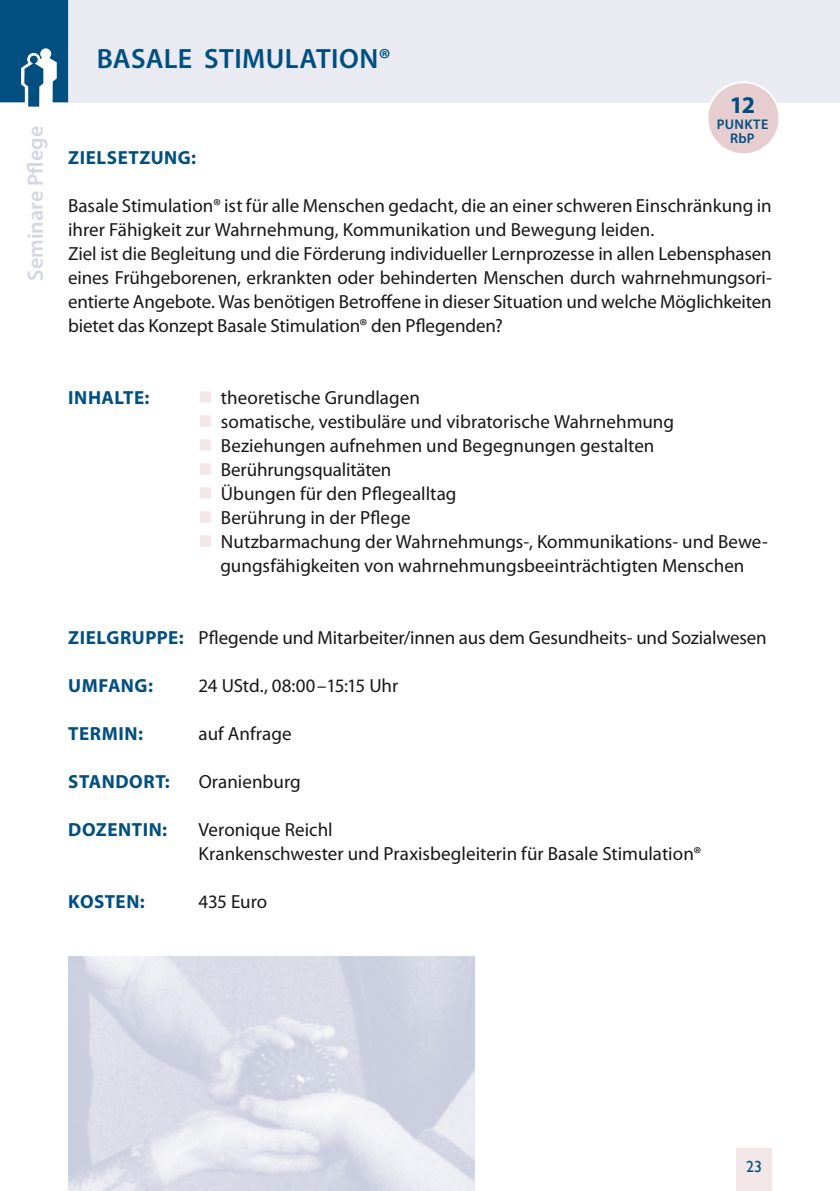
<style>
.page{position:relative;width:840px;height:1191px;background:#fff}
.page>*{position:absolute;margin:0;border:0;box-sizing:border-box;transform-origin:0 0}
.t1{font:600 28px "Myriad Pro";letter-spacing:.015em;color:#004f80}
.t2{font:700 24px "Myriad Pro";color:#004f80}
.t3{font:600 22px "Myriad Pro";color:#d3d6e4}
.t4{font:19px/24px "Myriad Pro";color:#181716}
.t5{font:700 19px "Myriad Pro";letter-spacing:.03em;color:#004f80}
.t6{font:16px "Gill Sans";color:#004f80}
.t7{font:600 14px/14px "Myriad Pro";letter-spacing:.025em;color:#004f80;text-align:center}
.s1{font-weight:700;color:#004f80}
</style>
<div class="page">
<div style="left:68px;top:0;width:771px;height:102px;background:#e9eaf2"></div>
<svg style="left:0;top:0;width:68px;height:107px;background:#286b94"></svg>
<svg style="left:706px;top:81px;width:74px;height:73px"></svg>
<div style="left:736px;top:1148px;width:35px;height:43px;background:#f2e6e7"></div>
<p class="t3" style="left:25px;top:280px;width:156px;rotate:-90deg">SEMINARE PFLEGE</p>
<h1 class="t1" style="left:97px;top:45px;width:295px">BASALE STIMULATION®</h1>
<p class="t2" style="left:729px;top:92px;width:27px">12</p>
<p class="t7" style="left:716px;top:117px;width:53px">PUNKTE<br>RBP</p>
<p class="t5" style="left:68px;top:148px;width:129px">ZIELSETZUNG:</p>
<p class="t4" style="left:68px;top:195px;width:705px">Basale Stimulation® ist für alle Menschen gedacht, die an einer schweren Einschränkung in ihrer Fähigkeit zur Wahrnehmung, Kommunikation und Bewegung leiden.<br>Ziel ist die Begleitung und die Förderung individueller Lernprozesse in allen Lebensphasen eines Frühgeborenen, erkrankten oder behinderten Menschen durch wahrnehmungsori&shy;entierte Angebote. Was benötigen Betroffene in dieser Situation und welche Möglichkeiten bietet das Konzept Basale Stimulation® den Pflegenden?</p>
<p class="t5" style="left:68px;top:388px;width:83px">INHALTE:</p>
<p class="t4" style="left:220px;top:387px;width:548px">theoretische Grundlagen<br>somatische, vestibuläre und vibratorische Wahrnehmung Beziehungen aufnehmen und Begegnungen gestalten Berührungsqualitäten<br>Übungen für den Pflegealltag<br>Berührung in der Pflege<br>Nutzbarmachung der Wahrnehmungs-, Kommunikations- und Bewe&shy;gungsfähigkeiten von wahrnehmungsbeeinträchtigten Menschen</p>
<p class="t4" style="left:68px;top:627px;width:699px"><span class="s1">ZIELGRUPPE:</span> Pflegende und Mitarbeiter/innen aus dem Gesundheits- und Sozialwesen</p>
<p class="t5" style="left:68px;top:676px;width:86px">UMFANG:</p>
<p class="t4" style="left:198px;top:675px;width:201px">24 UStd., 08:00–15:15 Uhr</p>
<p class="t5" style="left:68px;top:724px;width:76px">TERMIN:</p>
<p class="t4" style="left:198px;top:723px;width:94px">auf Anfrage</p>
<p class="t5" style="left:68px;top:772px;width:103px">STANDORT:</p>
<p class="t4" style="left:198px;top:771px;width:104px">Oranienburg</p>
<p class="t5" style="left:68px;top:820px;width:100px">DOZENTIN:</p>
<p class="t4" style="left:198px;top:819px;width:504px">Veronique Reichl<br>Krankenschwester und Praxisbegleiterin für Basale Stimulation®</p>
<p class="t5" style="left:68px;top:892px;width:78px">KOSTEN:</p>
<p class="t4" style="left:198px;top:891px;width:70px">435 Euro</p>
<p class="t6" style="left:745px;top:1157px;width:17px">23</p>
</div>
